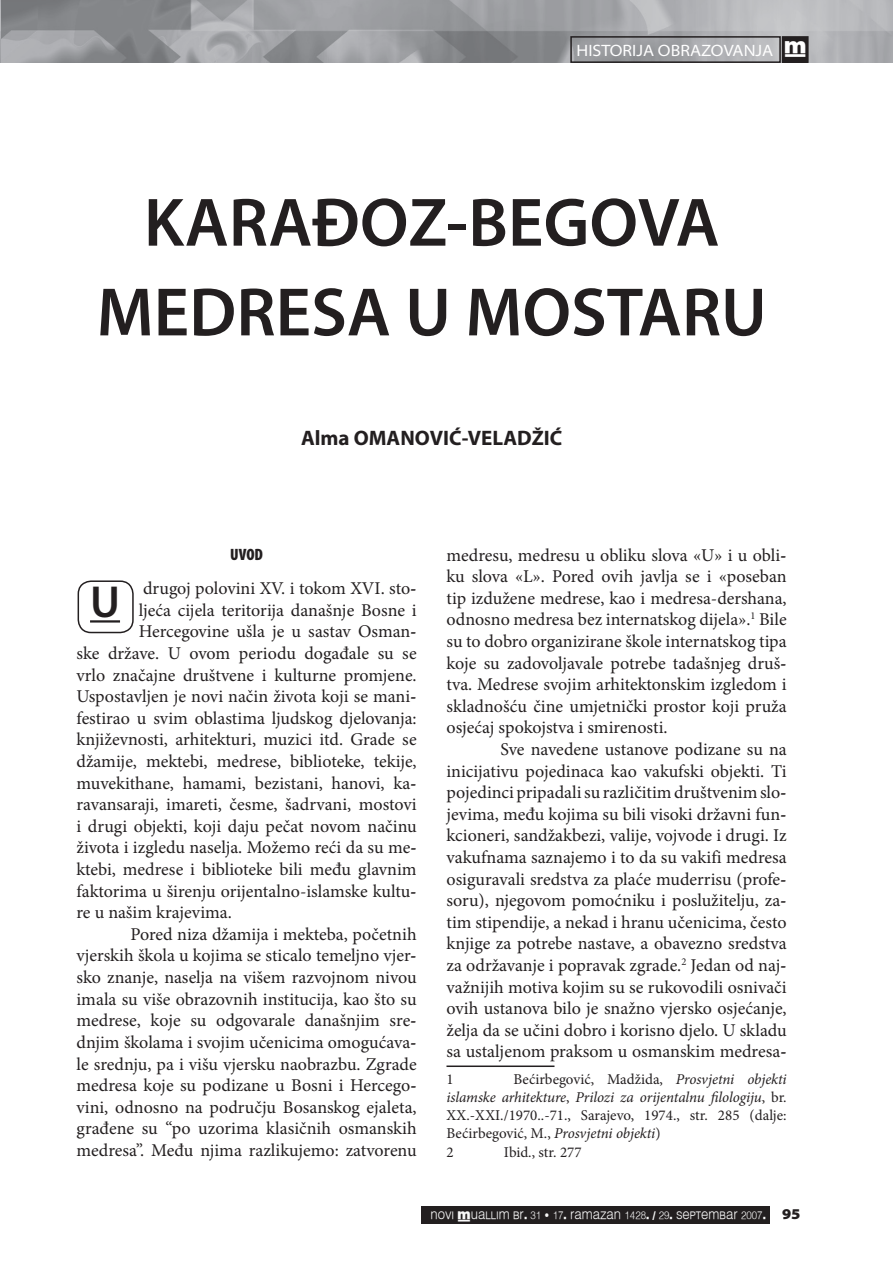
<style>
.page{position:relative;width:893px;height:1263px;background:#fff}
.page>*{position:absolute;margin:0;border:0;box-sizing:border-box;transform-origin:0 0}
.t1{font:600 69px/89.7px "Myriad Pro";color:#231f20;text-align:center}
.t2{font:600 45px "Myriad Pro";color:#231f20}
.t3{font:700 21px "Myriad Pro";color:#231f20}
.t4{font:18px/21.6px "Minion Pro";color:#231f20;text-align:justify}
.t5{font:semi-expanded 16.5px "Myriad Pro";color:#fff}
.t6{font:900 condensed 16.5px "Myriad Pro";color:#231f20}
.t7{font:15px "Minion Pro";color:#231f20}
.t8{font:italic 15px "Minion Pro";letter-spacing:-.01em;color:#231f20}
.t9{font:10.8px "Muallim";color:#f9f9f9;scale:.91 1}
.s1{font-family:"Muallim";font-stretch:normal}
.s2{font-style:italic}
.s3{font-style:normal}
.s4{font-family:"Myriad Pro";font-weight:900;font-stretch:semi-expanded;font-size:15px;color:#231f20}
</style>
<div class="page">
<img style="left:0;top:0;width:893px;height:62px">
<div style="left:570px;top:36px;width:211px;height:27px;border:2px solid #231f20"></div>
<div style="left:783px;top:37px;width:25px;height:25px;background:#231f20"></div>
<div style="left:782px;top:36px;width:27px;height:27px;border:2px solid #231f20"></div>
<div style="left:421px;top:1205px;width:349px;height:18px;background:#231f20"></div>
<hr style="left:90px;top:620px;width:30px;height:2px;background:#231f20">
<div style="left:78px;top:580px;width:56px;height:53px;border:2px solid #231f20;border-radius:13px"></div>
<hr style="left:446px;top:1065px;width:108px;height:2px;background:#231f20">
<p class="t5" style="left:576px;top:41px;width:231px">HISTORIJA OBRAZOVANJA <span class="s1">†</span></p>
<h1 class="t1" style="left:97px;top:179px;width:672px">KARAĐOZ-BEGOVA<br>MEDRESA U MOSTARU</h1>
<p class="t3" style="left:301px;top:424px;width:263px">Alma OMANOVIĆ-VELADŽIĆ</p>
<p class="t6" style="left:230px;top:545px;width:34px">UVOD</p>
<p class="t4" style="left:143px;top:578px;width:273px">drugoj polovini XV. i tokom XVI. stol</p>
<p class="t4" style="left:139px;top:599px;width:280px">ljeća cijela teritorija današnje Bosne i</p>
<p class="t4" style="left:139px;top:621px;width:277px">Hercegovine ušla je u sastav Osmans</p>
<p class="t4" style="left:76px;top:643px;width:342px">ske države. U ovom periodu događale su se</p>
<p class="t4" style="left:76px;top:664px;width:342px">vrlo značajne društvene i kulturne promjene.</p>
<p class="t4" style="left:76px;top:686px;width:340px">Uspostavljen je novi način života koji se manif</p>
<p class="t4" style="left:76px;top:707px;width:342px">festirao u svim oblastima ljudskog djelovanja:</p>
<p class="t4" style="left:76px;top:729px;width:342px">književnosti, arhitekturi, muzici itd. Grade se</p>
<p class="t4" style="left:76px;top:751px;width:342px">džamije, mektebi, medrese, biblioteke, tekije,</p>
<p class="t4" style="left:76px;top:772px;width:340px">muvekithane, hamami, bezistani, hanovi, kar</p>
<p class="t4" style="left:76px;top:794px;width:342px">ravansaraji, imareti, česme, šadrvani, mostovi</p>
<p class="t4" style="left:76px;top:815px;width:342px">i drugi objekti, koji daju pečat novom načinu</p>
<p class="t4" style="left:76px;top:837px;width:340px">života i izgledu naselja. Možemo reći da su mek</p>
<p class="t4" style="left:76px;top:859px;width:342px">ktebi, medrese i biblioteke bili među glavnim</p>
<p class="t4" style="left:76px;top:880px;width:340px">faktorima u širenju orijentalno-islamske kultur</p>
<p class="t4" style="left:76px;top:902px;width:157px">re u našim krajevima.</p>
<p class="t4" style="left:130px;top:923px;width:288px">Pored niza džamija i mekteba, početnih</p>
<p class="t4" style="left:76px;top:945px;width:340px">vjerskih škola u kojima se sticalo temeljno vjers</p>
<p class="t4" style="left:76px;top:967px;width:342px">sko znanje, naselja na višem razvojnom nivou</p>
<p class="t4" style="left:76px;top:988px;width:342px">imala su više obrazovnih institucija, kao što su</p>
<p class="t4" style="left:76px;top:1010px;width:340px">medrese, koje su odgovarale današnjim sred</p>
<p class="t4" style="left:76px;top:1031px;width:340px">dnjim školama i svojim učenicima omogućaval</p>
<p class="t4" style="left:76px;top:1053px;width:342px">le srednju, pa i višu vjersku naobrazbu. Zgrade</p>
<p class="t4" style="left:76px;top:1075px;width:340px">medresa koje su podizane u Bosni i Hercegov</p>
<p class="t4" style="left:76px;top:1096px;width:342px">vini, odnosno na području Bosanskog ejaleta,</p>
<p class="t4" style="left:76px;top:1118px;width:342px">građene su “po uzorima klasičnih osmanskih</p>
<p class="t4" style="left:76px;top:1139px;width:342px">medresa”. Među njima razlikujemo: zatvorenu</p>
<h2 class="t2" style="left:90px;top:577px;width:31px">U</h2>
<p class="t4" style="left:446px;top:544px;width:342px">medresu, medresu u obliku slova «U» i u oblik ku slova «L». Pored ovih javlja se i «poseban tip izdužene medrese, kao i medresa-dershana, odnosno medresa bez internatskog dijela». Bile su to dobro organizirane škole internatskog tipa koje su zadovoljavale potrebe tadašnjeg društ tva. Medrese svojim arhitektonskim izgledom i skladnošću čine umjetnički prostor koji pruža osjećaj spokojstva i smirenosti.</p>
<p class="t4" style="left:446px;top:738px;width:342px;text-indent:54px">Sve navedene ustanove podizane su na inicijativu pojedinaca kao vakufski objekti. Ti pojedinci pripadali su različitim društvenim sloj jevima, među kojima su bili visoki državni funk kcioneri, sandžakbezi, valije, vojvode i drugi. Iz vakufnama saznajemo i to da su vakifi medresa osiguravali sredstva za plaće muderrisu (profes soru), njegovom pomoćniku i poslužitelju, zat tim stipendije, a nekad i hranu učenicima, često knjige za potrebe nastave, a obavezno sredstva za održavanje i popravak zgrade. Jedan od najv važnijih motiva kojim su se rukovodili osnivači ovih ustanova bilo je snažno vjersko osjećanje, želja da se učini dobro i korisno djelo. U skladu sa ustaljenom praksom u osmanskim medresam</p>
<p class="t7" style="left:513px;top:1069px;width:275px">Bećirbegović, Madžida, <span class="s2">Prosvjetni objekti</span></p>
<p class="t8" style="left:446px;top:1087px;width:342px">islamske arhitekture<span class="s3">,</span> Prilozi za orijentalnu filologiju<span class="s3">, br.</span></p>
<p class="t7" style="left:446px;top:1105px;width:342px">XX.-XXI./1970..-71., Sarajevo, 1974., str. 285 (dalje:</p>
<p class="t7" style="left:446px;top:1123px;width:216px">Bećirbegović, M., <span class="s2">Prosvjetni objekti</span>)</p>
<p class="t7" style="left:504px;top:1142px;width:79px">Ibid., str. 277</p>
<p class="t9" style="left:430px;top:1208px;width:408px">NOVI †UALLIM BR. 31 • 17. RAMAZAN 1428. / 29. SEPTEMBAR 2007. <span class="s4">95</span></p>
</div>
